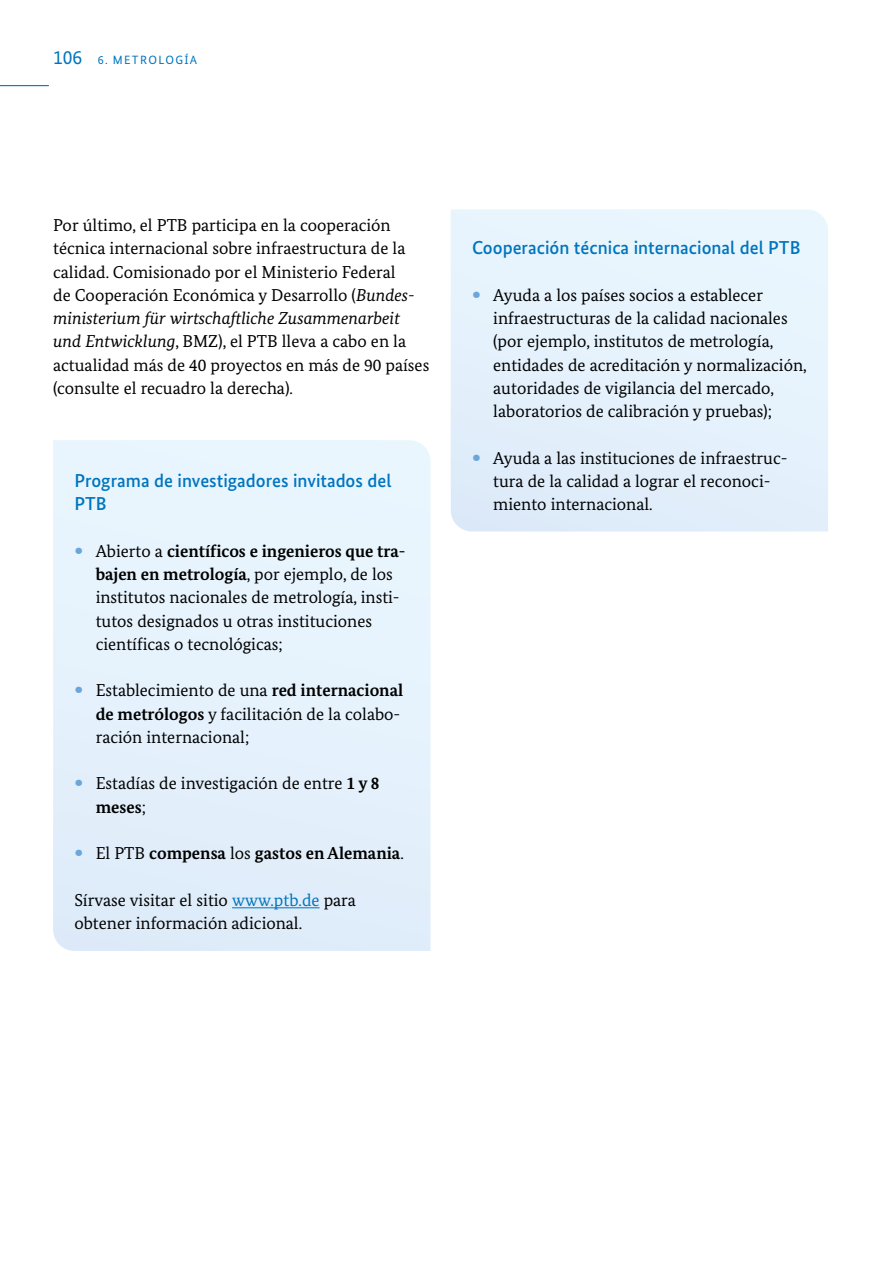
<style>
.page{position:relative;width:893px;height:1263px;background:#fff}
.page>*{position:absolute;margin:0;border:0;box-sizing:border-box;transform-origin:0 0}
.t1{font:500 18.75px/23.2px "Bundes Sans";color:#0075be}
.P{font:17.25px/23.2px "Bundes Serif";color:#000}
.t2{font:700 17.25px "Bundes Serif";color:#000}
.t3{font:12px "Bundes Sans";letter-spacing:.11em;color:#0075be}
.s1{font-size:19.5px}
.s2{font-style:italic}
.s3{font-family:"Bundes Sans";font-weight:700;font-size:22.5px;color:#6ba6db}
.s4{font-weight:700}
.s5{font-family:"Bundes Sans";font-size:22.5px;color:#6ba6db}
.s6{font-weight:400}
.s7{color:#0075be}
</style>
<div class="page">
<hr style="left:0;top:85px;width:49px;height:1px;background:#0075be">
<div style="left:53px;top:440px;width:378px;height:511px;background:#e6f2fc"></div>
<hr style="left:232px;top:907px;width:88px;height:1px;background:#0075be">
<div style="left:451px;top:209px;width:377px;height:322px;background:#e6f2fc"></div>
<p class="t3" style="left:53px;top:53px;width:146px"><span class="s1">106</span> 6. METROLOGÍA</p>
<p class="P" style="left:53px;top:213px;width:378px">Por último, el PTB participa en la cooperación técnica internacional sobre infraestructura de la calidad. Comisionado por el Ministerio Federal<br>de Cooperación Económica y Desarrollo (<span class="s2">Bundes&shy;ministerium für wirtschaftliche Zusammenarbeit und Entwicklung</span>, BMZ), el PTB lleva a cabo en la actualidad más de 40 proyectos en más de 90 países (consulte el recuadro la derecha).</p>
<h4 class="t1" style="left:74px;top:469px;width:319px">Programa de investigadores invitados del<br>PTB</h4>
<p class="P" style="left:96px;top:539px;width:311px;text-indent:-21px"><span class="s3">•</span> Abierto a <span class="s4">científicos e ingenieros que tra&shy;bajen en metrología</span>, por ejemplo, de los institutos nacionales de metrología, insti&shy;tutos designados u otras instituciones científicas o tecnológicas;</p>
<p class="P" style="left:96px;top:678px;width:309px;text-indent:-21px"><span class="s3">•</span> Establecimiento de una <span class="s4">red internacional de metrólogos</span> y facilitación de la colabo&shy;ración internacional;</p>
<p class="P" style="left:96px;top:771px;width:285px;text-indent:-21px"><span class="s3">•</span> Estadías de investigación de entre <span class="s4">1 y 8 meses</span>;</p>
<p class="t2" style="left:74px;top:843px;width:331px"><span class="s5">•</span> <span class="s6">El PTB</span> compensa <span class="s6">los</span> gastos en Alemania<span class="s6">.</span></p>
<p class="P" style="left:74px;top:888px;width:283px">Sírvase visitar el sitio <span class="s7">www.ptb.de</span> para obtener información adicional.</p>
<h4 class="t1" style="left:472px;top:236px;width:330px">Cooperación técnica internacional del PTB</h4>
<p class="P" style="left:493px;top:283px;width:315px;text-indent:-21px"><span class="s3">•</span> Ayuda a los países socios a establecer infraestructuras de la calidad nacionales (por ejemplo, institutos de metrología, entidades de acreditación y normalización, autoridades de vigilancia del mercado, laboratorios de calibración y pruebas);</p>
<p class="P" style="left:493px;top:446px;width:296px;text-indent:-21px"><span class="s3">•</span> Ayuda a las instituciones de infraestruc&shy;tura de la calidad a lograr el reconoci&shy;miento internacional.</p>
</div>
